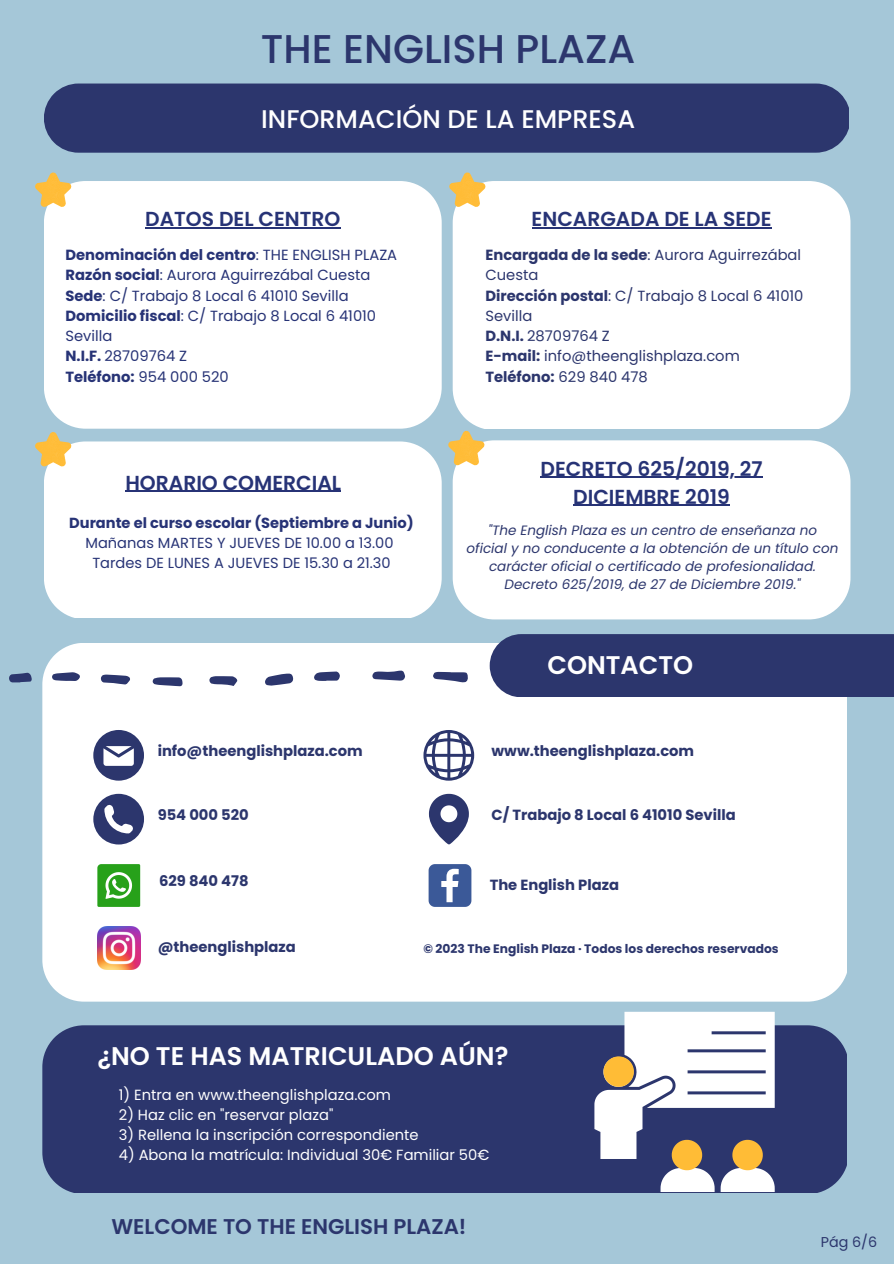
<style>
.page{position:relative;width:894px;height:1264px;background:#fff}
.page>*{position:absolute;margin:0;border:0;box-sizing:border-box;transform-origin:0 0}
.t1{font:500 40.05px "Poppins";color:#2c366d}
.t2{font:600 25.5px "Poppins";color:#fff}
.t3{font:500 25.5px "Poppins";color:#fff}
.t4{font:600 21.3px "Poppins";color:#2c366d}
.t5{font:600 20.25px/28.2px "Poppins";color:#273376;text-align:center}
.t6{font:14.7px/20.2px "Poppins";color:#273376}
.t7{font:14.7px/20.2px "Poppins";color:#2c366d}
.t8{font:14.7px "Poppins";color:#fff}
.t9{font:700 14.7px "Poppins";color:#2c366d}
.t10{font:14.55px/20.2px "Poppins";color:#273376;text-align:center}
.t11{font:700 14.55px "Poppins";color:#273376}
.t12{font:14.25px "Poppins";color:#2c366d}
.t13{font:italic 13.5px/18px "Poppins";color:#2c366d;text-align:center}
.t14{font:700 12.3px "Poppins";color:#2c366d}
.s1{font-weight:700}
</style>
<div class="page">
<div style="left:0;top:0;width:893px;height:1263px;background:#a5c7d8"></div>
<div style="left:44px;top:181px;width:397px;height:247px;background:#fff"></div>
<hr style="left:145px;top:227px;width:195px;height:2px;background:#273376">
<div style="left:44px;top:441px;width:397px;height:176px;background:#fff"></div>
<div style="left:44px;top:83px;width:804px;height:70px;background:#2c366d"></div>
<div style="left:452px;top:181px;width:398px;height:247px;background:#fff"></div>
<hr style="left:531px;top:227px;width:240px;height:2px;background:#273376">
<div style="left:452px;top:440px;width:398px;height:179px;background:#fff"></div>
<svg style="left:35px;top:172px;width:37px;height:36px"></svg>
<svg style="left:449px;top:172px;width:37px;height:36px"></svg>
<svg style="left:35px;top:432px;width:37px;height:35px"></svg>
<svg style="left:448px;top:430px;width:37px;height:36px"></svg>
<div style="left:42px;top:643px;width:805px;height:358px;background:#fff"></div>
<svg style="left:433px;top:672px;width:35px;height:10px"></svg>
<svg style="left:264px;top:673px;width:29px;height:12px"></svg>
<svg style="left:372px;top:670px;width:33px;height:10px"></svg>
<svg style="left:152px;top:677px;width:30px;height:9px"></svg>
<svg style="left:101px;top:674px;width:29px;height:10px"></svg>
<svg style="left:209px;top:676px;width:28px;height:10px"></svg>
<svg style="left:314px;top:671px;width:26px;height:10px"></svg>
<svg style="left:52px;top:672px;width:28px;height:9px"></svg>
<svg style="left:9px;top:672px;width:23px;height:10px"></svg>
<div style="left:489px;top:634px;width:404px;height:63px;background:#2c366d"></div>
<svg style="left:93px;top:730px;width:51px;height:50px;background:#8187a8"></svg>
<svg style="left:93px;top:793px;width:51px;height:51px;background:#73799e"></svg>
<svg style="left:423px;top:730px;width:51px;height:50px;background:#a4a8c0"></svg>
<svg style="left:429px;top:793px;width:40px;height:51px;background:#8086a7"></svg>
<img style="left:97px;top:926px;width:43px;height:43px">
<svg style="left:428px;top:864px;width:43px;height:42px;background:#6078ab"></svg>
<svg style="left:97px;top:864px;width:43px;height:42px;background:#4cb141"></svg>
<div style="left:42px;top:1025px;width:805px;height:167px;background:#2c366d"></div>
<hr style="left:125px;top:490px;width:216px;height:2px;background:#273376">
<hr style="left:540px;top:476px;width:222px;height:2px;background:#273376">
<hr style="left:573px;top:505px;width:156px;height:1px;background:#273376">
<svg style="left:594px;top:1011px;width:180px;height:180px;background:#aeadba"></svg>
<h1 class="t1" style="left:261px;top:21px;width:376px">THE ENGLISH PLAZA</h1>
<h2 class="t3" style="left:261px;top:101px;width:375px">INFORMACIÓN DE LA EMPRESA</h2>
<h3 class="t5" style="left:145px;top:205px;width:196px">DATOS DEL CENTRO</h3>
<h3 class="t5" style="left:531px;top:205px;width:241px">ENCARGADA DE LA SEDE</h3>
<p class="t6" style="left:65px;top:245px;width:333px"><span class="s1">Denominación del centro</span>: THE ENGLISH PLAZA<br><span class="s1">Razón social</span>: Aurora Aguirrezábal Cuesta<br><span class="s1">Sede</span>: C/ Trabajo 8 Local 6 41010 Sevilla<br><span class="s1">Domicilio fiscal</span>: C/ Trabajo 8 Local 6 41010<br>Sevilla<br><span class="s1">N.I.F.</span> 28709764 Z<br><span class="s1">Teléfono:</span> 954 000 520</p>
<p class="t7" style="left:485px;top:245px;width:319px"><span class="s1">Encargada de la sede</span>: Aurora Aguirrezábal<br>Cuesta<br><span class="s1">Dirección postal</span>: C/ Trabajo 8 Local 6 41010<br>Sevilla<br><span class="s1">D.N.I.</span> 28709764 Z<br><span class="s1">E-mail:</span> info@theenglishplaza.com<br><span class="s1">Teléfono:</span> 629 840 478</p>
<h3 class="t5" style="left:125px;top:468px;width:217px">HORARIO COMERCIAL</h3>
<p class="t11" style="left:69px;top:512px;width:346px">Durante el curso escolar (Septiembre a Junio)</p>
<p class="t10" style="left:85px;top:532px;width:309px">Mañanas MARTES Y JUEVES DE 10.00 a 13.00<br>Tardes DE LUNES A JUEVES DE 15.30 a 21.30</p>
<h3 class="t5" style="left:540px;top:454px;width:223px">DECRETO 625/2019, 27<br>DICIEMBRE 2019</h3>
<p class="t13" style="left:466px;top:521px;width:373px">"The English Plaza es un centro de enseñanza no oficial y no conducente a la obtención de un título con carácter oficial o certificado de profesionalidad.<br>Decreto 625/2019, de 27 de Diciembre 2019."</p>
<h2 class="t2" style="left:547px;top:647px;width:147px">CONTACTO</h2>
<p class="t9" style="left:158px;top:740px;width:206px">info@theenglishplaza.com</p>
<p class="t9" style="left:491px;top:740px;width:204px">www.theenglishplaza.com</p>
<p class="t9" style="left:158px;top:804px;width:93px">954 000 520</p>
<p class="t9" style="left:491px;top:804px;width:245px">C/ Trabajo 8 Local 6 41010 Sevilla</p>
<p class="t9" style="left:159px;top:870px;width:91px">629 840 478</p>
<p class="t9" style="left:489px;top:874px;width:131px">The English Plaza</p>
<p class="t9" style="left:158px;top:936px;width:140px">@theenglishplaza</p>
<p class="t14" style="left:423px;top:939px;width:357px">© 2023 The English Plaza · Todos los derechos reservados</p>
<h2 class="t2" style="left:97px;top:1038px;width:412px">¿NO TE HAS MATRICULADO AÚN?</h2>
<p class="t8" style="left:119px;top:1084px;width:273px">1) Entra en www.theenglishplaza.com</p>
<p class="t8" style="left:119px;top:1104px;width:216px">2) Haz clic en "reservar plaza"</p>
<p class="t8" style="left:119px;top:1124px;width:301px">3) Rellena la inscripción correspondiente</p>
<p class="t8" style="left:119px;top:1144px;width:372px">4) Abona la matrícula: Individual 30€ Familiar 50€</p>
<h3 class="t4" style="left:111px;top:1211px;width:356px">WELCOME TO THE ENGLISH PLAZA!</h3>
<p class="t12" style="left:820px;top:1232px;width:58px">Pág 6/6</p>
</div>
